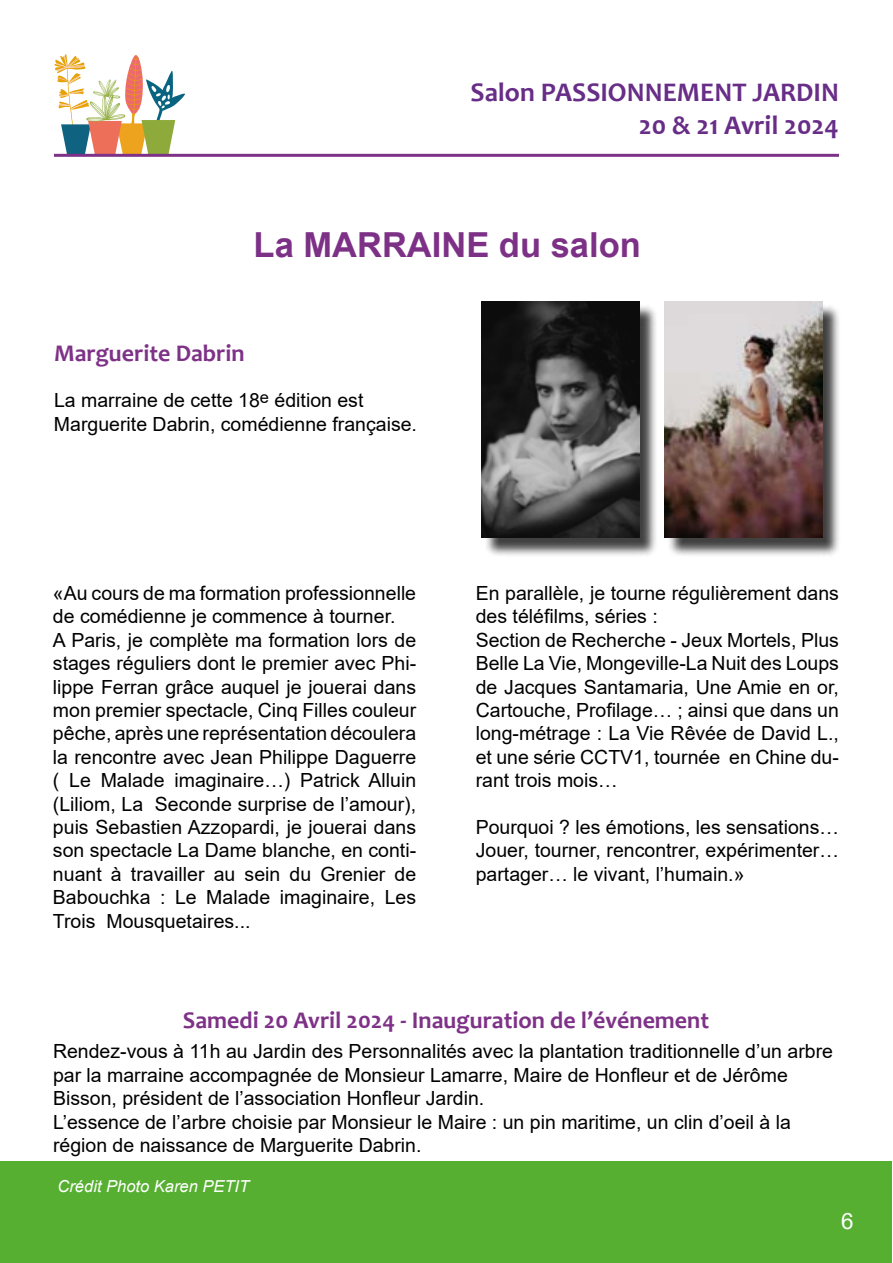
<style>
.page{position:relative;width:893px;height:1263px;background:#fff}
.page>*{position:absolute;margin:0;border:0;box-sizing:border-box;transform-origin:0 0}
.t1{font:700 34.5px "Arial";color:#7c3186}
.t2{font:700 27px/32.4px "Candara";color:#672d87;text-align:right}
.t3{font:700 24px "Candara";color:#7e3287}
.t4{font:22.5px "Arial";color:#fff}
.t5{font:19.5px/23.4px "Arial";color:#000}
.t6{font:italic 16.5px "Arial";color:#fff}
</style>
<div class="page">
<div style="left:0;top:1162px;width:892px;height:101px;background:#56af31"></div>
<svg style="left:54px;top:54px;width:131px;height:100px"></svg>
<hr style="left:54px;top:154px;width:785px;height:3px;background:#7e3287">
<div style="left:484px;top:304px;width:174px;height:252px;background:#000;opacity:.75"></div>
<img style="left:482px;top:302px;width:157px;height:236px">
<div style="left:667px;top:304px;width:174px;height:252px;background:#000;opacity:.75"></div>
<img style="left:665px;top:302px;width:157px;height:236px">
<h2 class="t2" style="left:471px;top:76px;width:370px">Salon PASSIONNEMENT JARDIN<br>20 &amp; 21 Avril 2024</h2>
<h1 class="t1" style="left:254px;top:220px;width:389px">La MARRAINE du salon</h1>
<p class="t3" style="left:54px;top:338px;width:192px">Marguerite Dabrin</p>
<p class="t5" style="left:54px;top:389px;width:365px">La marraine de cette 18<sup>e</sup> édition est<br>Marguerite Dabrin, comédienne française.</p>
<p class="t5" style="left:53px;top:581px;width:365px">«Au cours de ma formation professionnelle de comédienne je commence à tourner.<br>A Paris, je complète ma formation lors de stages réguliers dont le premier avec Phi&shy;lippe Ferran grâce auquel je jouerai dans mon premier spectacle, Cinq Filles couleur pêche, après une représentation découlera la rencontre avec Jean Philippe Daguerre ( Le Malade imaginaire…) Patrick Alluin (Liliom, La Seconde surprise de l’amour), puis Sebastien Azzopardi, je jouerai dans son spectacle La Dame blanche, en conti&shy;nuant à travailler au sein du Grenier de Babouchka : Le Malade imaginaire, Les Trois Mousquetaires...</p>
<p class="t5" style="left:476px;top:581px;width:365px">En parallèle, je tourne régulièrement dans des téléfilms, séries :<br>Section de Recherche - Jeux Mortels, Plus Belle La Vie, Mongeville-La Nuit des Loups de Jacques Santamaria, Une Amie en or, Cartouche, Profilage… ; ainsi que dans un long-métrage : La Vie Rêvée de David L., et une série CCTV1, tournée en Chine du&shy;rant trois mois…</p>
<p class="t5" style="left:476px;top:815px;width:365px;text-align:justify">Pourquoi ? les émotions, les sensations… Jouer, tourner, rencontrer, expérimenter… partager… le vivant, l’humain.»</p>
<p class="t3" style="left:183px;top:1005px;width:528px">Samedi 20 Avril 2024 - Inauguration de l’événement</p>
<p class="t5" style="left:53px;top:1040px;width:782px">Rendez-vous à 11h au Jardin des Personnalités avec la plantation traditionnelle d’un arbre par la marraine accompagnée de Monsieur Lamarre, Maire de Honfleur et de Jérôme Bisson, président de l’association Honfleur Jardin.<br>L’essence de l’arbre choisie par Monsieur le Maire : un pin maritime, un clin d’oeil à la région de naissance de Marguerite Dabrin.</p>
<p class="t6" style="left:58px;top:1175px;width:193px">Crédit Photo Karen PETIT</p>
<p class="t4" style="left:841px;top:1205px;width:14px">6</p>
</div>
